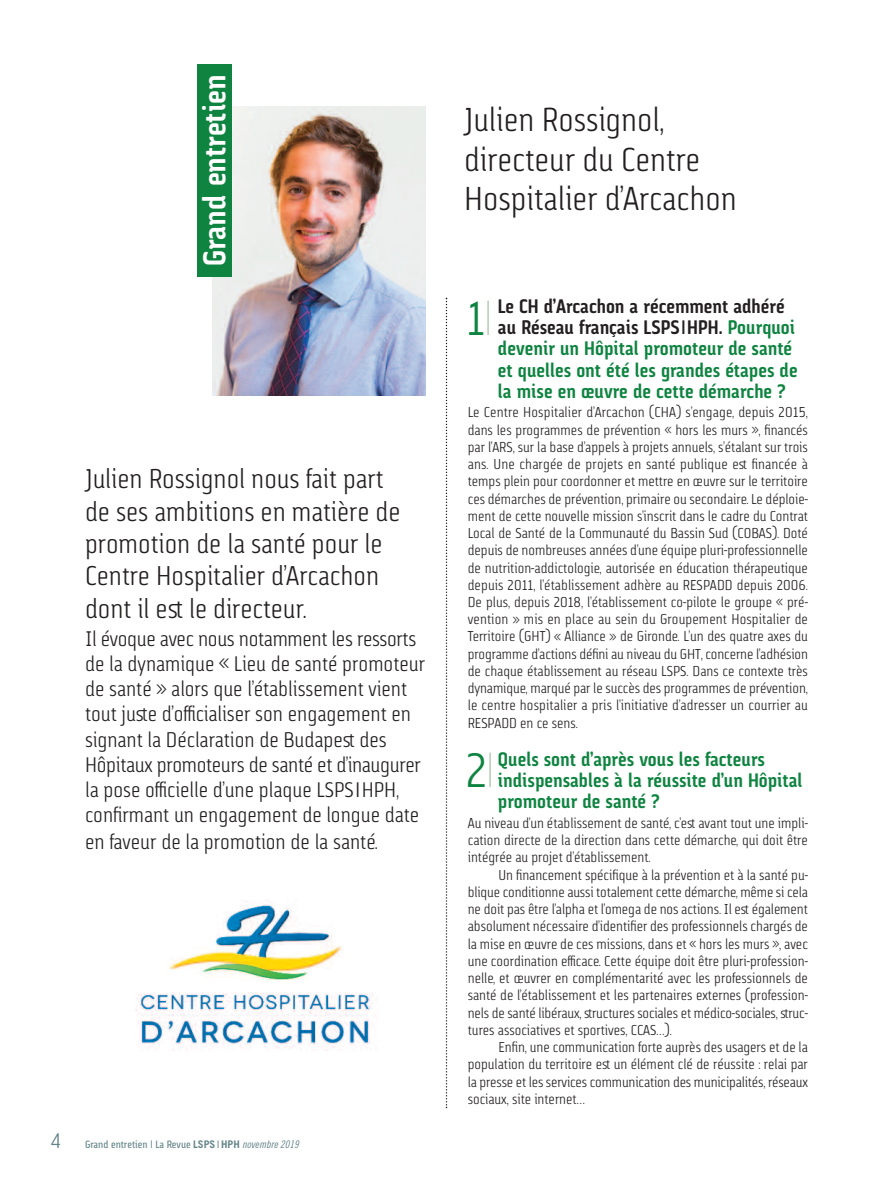
<style>
.page{position:relative;width:893px;height:1191px;background:#fff}
.page>*{position:absolute;margin:0;border:0;box-sizing:border-box;transform-origin:0 0}
.t1{font:300 48px "Via Sans";color:#0e8440}
.t2{font:300 33px/39.6px "Via Sans";color:#231f20}
.t3{font:700 31.5px "Via Sans";color:#fff}
.t4{font:300 27px/32.4px "Via Sans";color:#231f20}
.t5{font:300 21px/25.3px "Via Sans";color:#231f20}
.t6{font:700 19.5px/21.1px "Via Sans";color:#0e8440}
.t7{font:300 14.25px/17.2px "Via Sans";color:#231f20;text-align:justify}
.t8{font:10.5px "Via Sans";color:#648488}
.s1{font-family:"Frutiger"}
.s2{font-weight:300;font-size:21px}
.s3{font-family:"Trade Gothic"}
.s4{font-family:"Trade Gothic";font-weight:700}
.s5{font-family:"Trade Gothic Cond Eighteen Obl"}
.s6{color:#231f20}
.s7{font-family:"Frutiger";font-weight:400;color:#231f20}
.s8{font-family:"Helvetica Neue";font-weight:200;color:#8eb38d}
</style>
<div class="page">
<svg style="left:446px;top:298px;width:1px;height:810px"></svg>
<img style="left:135px;top:901px;width:238px;height:149px">
<img style="left:213px;top:106px;width:212px;height:289px">
<div style="left:197px;top:64px;width:34px;height:212px;background:#0e8440"></div>
<h3 class="t3" style="left:204px;top:266px;width:193px;rotate:-90deg">Grand entretien</h3>
<h3 class="t4" style="left:85px;top:465px;width:317px">Julien Rossignol nous fait part de ses ambitions en matière de promotion de la santé pour le<br>Centre Hospitalier d’Arcachon dont il est le directeur.</h3>
<p class="t5" style="left:85px;top:628px;width:342px">Il évoque avec nous notamment les ressorts de la dynamique « Lieu de santé promoteur de santé » alors que l’établissement vient tout juste d’officialiser son engagement en signant la Déclaration de Budapest des Hôpitaux promoteurs de santé et d’inaugurer la pose officielle d’une plaque LSPS<span class="s1">I</span>HPH, confirmant un engagement de longue date en faveur de la promotion de la santé.</p>
<p class="t8" style="left:51px;top:1140px;width:249px"><span class="s2">4</span> Grand entretien <span class="s3">I</span> La Revue <span class="s4">LSPS</span><span class="s3">I</span><span class="s4">HPH</span> <span class="s5">novembre 2019</span></p>
<h2 class="t2" style="left:464px;top:104px;width:274px">Julien Rossignol, directeur du Centre<br>Hospitalier d’Arcachon</h2>
<h3 class="t6" style="left:498px;top:298px;width:301px"><span class="s6">Le cH d’Arcachon a récemment adhéré au Réseau français Lsps</span><span class="s7">I</span><span class="s6">HpH.</span> pourquoi devenir un Hôpital promoteur de santé et quelles ont été les grandes étapes de la mise en œuvre de cette démarche ?</h3>
<p class="t7" style="left:468px;top:405px;width:342px">Le Centre Hospitalier d’Arcachon (CHA) s’engage, depuis 2015, dans les programmes de prévention « hors les murs », financés par l’ARS, sur la base d’appels à projets annuels, s’étalant sur trois ans. Une chargée de projets en santé publique est financée à temps plein pour coordonner et mettre en œuvre sur le territoire ces démarches de prévention, primaire ou secondaire. Le déploie&shy;ment de cette nouvelle mission s’inscrit dans le cadre du Contrat Local de Santé de la Communauté du Bassin Sud (COBAS). Doté depuis de nombreuses années d’une équipe pluri-professionnelle de nutrition-addictologie, autorisée en éducation thérapeutique depuis 2011, l’établissement adhère au RESPADD depuis 2006.<br>De plus, depuis 2018, l’établissement co-pilote le groupe « pré&shy;vention » mis en place au sein du Groupement Hospitalier de Territoire (GHT) « Alliance » de Gironde. L’un des quatre axes du programme d’actions défini au niveau du GHT, concerne l’adhésion de chaque établissement au réseau LSPS. Dans ce contexte très dynamique, marqué par le succès des programmes de prévention, le centre hospitalier a pris l’initiative d’adresser un courrier au RESPADD en ce sens.</p>
<h3 class="t6" style="left:498px;top:751px;width:306px">Quels sont d’après vous les facteurs indispensables à la réussite d’un Hôpital promoteur de santé ?</h3>
<p class="t7" style="left:468px;top:816px;width:342px">Au niveau d’un établissement de santé, c’est avant tout une impli&shy;cation directe de la direction dans cette démarche, qui doit être intégrée au projet d’établissement.</p>
<p class="t7" style="left:468px;top:867px;width:342px;text-indent:31px">Un financement spécifique à la prévention et à la santé pu&shy;blique conditionne aussi totalement cette démarche, même si cela ne doit pas être l’alpha et l’omega de nos actions. Il est également absolument nécessaire d’identifier des professionnels chargés de la mise en œuvre de ces missions, dans et « hors les murs », avec une coordination efficace. Cette équipe doit être pluri-profession&shy;nelle, et œuvrer en complémentarité avec les professionnels de santé de l’établissement et les partenaires externes (profession&shy;nels de santé libéraux, structures sociales et médico-sociales, struc&shy;tures associatives et sportives, CCAS…).</p>
<p class="t7" style="left:468px;top:1040px;width:342px;text-indent:31px">Enfin, une communication forte auprès des usagers et de la population du territoire est un élément clé de réussite : relai par la presse et les services communication des municipalités, réseaux sociaux, site internet…</p>
<h1 class="t1" style="left:466px;top:301px;width:27px">1<span class="s8">I</span></h1>
<h1 class="t1" style="left:466px;top:753px;width:29px">2<span class="s8">I</span></h1>
</div>
